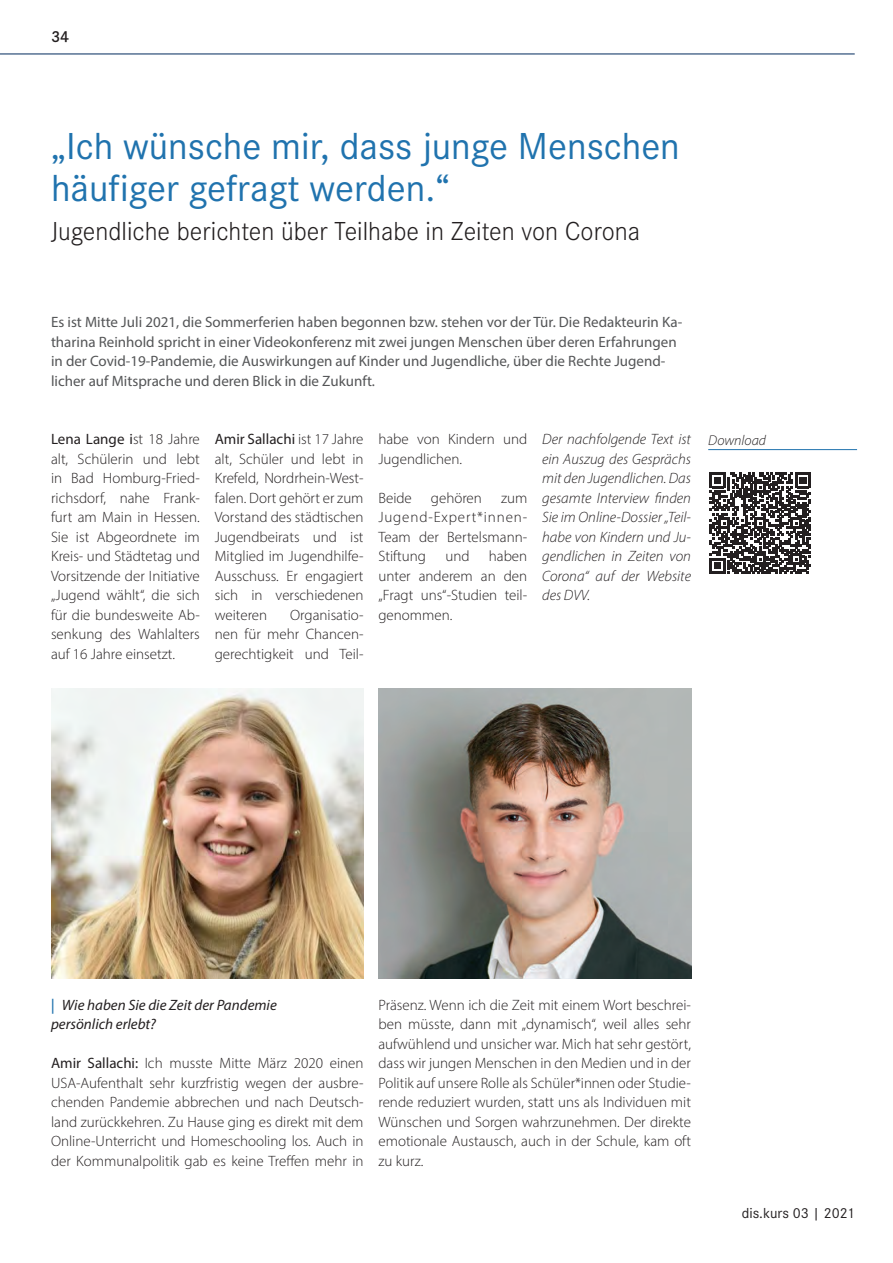
<style>
.page{position:relative;width:893px;height:1263px;background:#fff}
.page>*{position:absolute;margin:0;border:0;box-sizing:border-box;transform-origin:0 0}
._01B-Headline-Doss{font:39px/42px "Corporate S";color:#2073ae}
._02B-Subline{font:300 27px "Corporate S";color:#231f20}
.t1{font:600 16.5px "Corporate S";color:#231f20}
._01A-fliesstext{font:300 15px/19.5px "Myriad Pro";color:#231f20;text-align:justify}
._06A-Vorspann{font:15px/19.5px "Myriad Pro";color:#545557}
._01A-fliesstext-2{font:italic 300 15px/19.5px "Myriad Pro";color:#231f20;text-align:justify}
._09A-frageinterview{font:italic 15px/19.5px "Myriad Pro";color:#231f20}
.t2{font:15px "Corporate S";color:#231f20}
._05B-Info-ZUE{font:italic 300 14.25px "Myriad Pro";color:#231f20}
.s1{font-weight:400}
.s2{font-family:"Corporate SBQ";font-weight:700;font-style:normal;color:#2073ae}
</style>
<div class="page">
<hr style="left:0;top:54px;width:855px;height:1px;background:#002a5c">
<svg style="left:710px;top:472px;width:101px;height:102px"></svg>
<hr style="left:708px;top:449px;width:149px;height:1px;background:#2073ae">
<img style="left:51px;top:688px;width:313px;height:290px">
<img style="left:378px;top:688px;width:313px;height:290px">
<p class="t1" style="left:51px;top:27px;width:20px">34</p>
<p class="_01B-Headline-Doss" style="left:51px;top:126px;width:630px">„Ich wünsche mir, dass junge Menschen häufiger gefragt werden.“</p>
<p class="_02B-Subline" style="left:51px;top:213px;width:591px">Jugendliche berichten über Teilhabe in Zeiten von Corona</p>
<p class="_06A-Vorspann" style="left:51px;top:312px;width:633px">Es ist Mitte Juli 2021, die Sommerferien haben begonnen bzw. stehen vor der Tür. Die Redakteurin Ka&shy;tharina Reinhold spricht in einer Videokonferenz mit zwei jungen Menschen über deren Erfahrungen in der Covid-19-Pandemie, die Auswirkungen auf Kinder und Jugendliche, über die Rechte Jugend&shy;licher auf Mitsprache und deren Blick in die Zukunft.</p>
<p class="_01A-fliesstext" style="left:51px;top:429px;width:150px"><span class="s1">Lena Lange i</span>st 18 Jahre alt, Schülerin und lebt in Bad Homburg-Fried&shy;richsdorf, nahe Frank&shy;furt am Main in Hessen.<br>Sie ist Abgeordnete im Kreis- und Städtetag und Vorsitzende der Initiative „Jugend wählt“, die sich für die bundesweite Ab&shy;senkung des Wahlalters auf 16 Jahre einsetzt.</p>
<p class="_01A-fliesstext" style="left:215px;top:429px;width:150px"><span class="s1">Amir Sallachi</span> ist 17 Jahre alt, Schüler und lebt in Krefeld, Nordrhein-West&shy;falen. Dort gehört er zum Vorstand des städtischen Jugendbeirats und ist Mitglied im Jugendhilfe-Ausschuss. Er engagiert sich in verschiedenen weiteren</p>
<p class="_01A-fliesstext" style="left:215px;top:605px;width:150px;text-indent:75px">Organisatio&shy;nen für mehr Chancen&shy;gerechtigkeit und Teil-</p>
<p class="_01A-fliesstext" style="left:378px;top:429px;width:150px">habe von Kindern und<br>Jugendlichen.</p>
<p class="_01A-fliesstext" style="left:378px;top:488px;width:35px">Beide</p>
<p class="_01A-fliesstext" style="left:431px;top:488px;width:53px">gehören</p>
<p class="_01A-fliesstext" style="left:378px;top:488px;width:150px;text-indent:123px">zum Jugend-Expert*innen-Team der Bertelsmann-Stiftung</p>
<p class="_01A-fliesstext" style="left:378px;top:546px;width:150px;text-indent:110px">haben unter anderem an den „Fragt uns“-Studien teil&shy;genommen.</p>
<p class="_01A-fliesstext" style="left:445px;top:546px;width:26px">und</p>
<p class="_01A-fliesstext-2" style="left:542px;top:429px;width:150px">Der nachfolgende Text ist ein Auszug des Gesprächs mit den Jugendlichen. Das gesamte Interview finden Sie im Online-Dossier „Teil&shy;habe von Kindern und Ju&shy;gendlichen in Zeiten von Corona“ auf der Website des DVV.</p>
<p class="_05B-Info-ZUE" style="left:708px;top:432px;width:59px">Download</p>
<p class="_09A-frageinterview" style="left:51px;top:994px;width:227px"><span class="s2">|</span> Wie haben Sie die Zeit der Pandemie persönlich erlebt?</p>
<p class="_01A-fliesstext" style="left:51px;top:1053px;width:314px"><span class="s1">Amir Sallachi:</span> Ich musste Mitte März 2020 einen USA-Aufenthalt sehr kurzfristig wegen der ausbre&shy;chenden Pandemie abbrechen und nach Deutsch&shy;land zurückkehren. Zu Hause ging es direkt mit dem Online-Unterricht und Homeschooling los. Auch in der Kommunalpolitik gab es keine Treffen mehr in</p>
<p class="_01A-fliesstext" style="left:378px;top:995px;width:314px">Präsenz. Wenn ich die Zeit mit einem Wort beschrei&shy;ben müsste, dann mit „dynamisch“, weil alles sehr aufwühlend und unsicher war. Mich hat sehr gestört, dass wir jungen Menschen in den Medien und in der Politik auf unsere Rolle als Schüler*innen oder Studie&shy;rende reduziert wurden, statt uns als Individuen mit Wünschen und Sorgen wahrzunehmen. Der direkte emotionale Austausch, auch in der Schule, kam oft zu kurz.</p>
<p class="t2" style="left:742px;top:1204px;width:114px">dis.kurs 03 | 2021</p>
</div>
